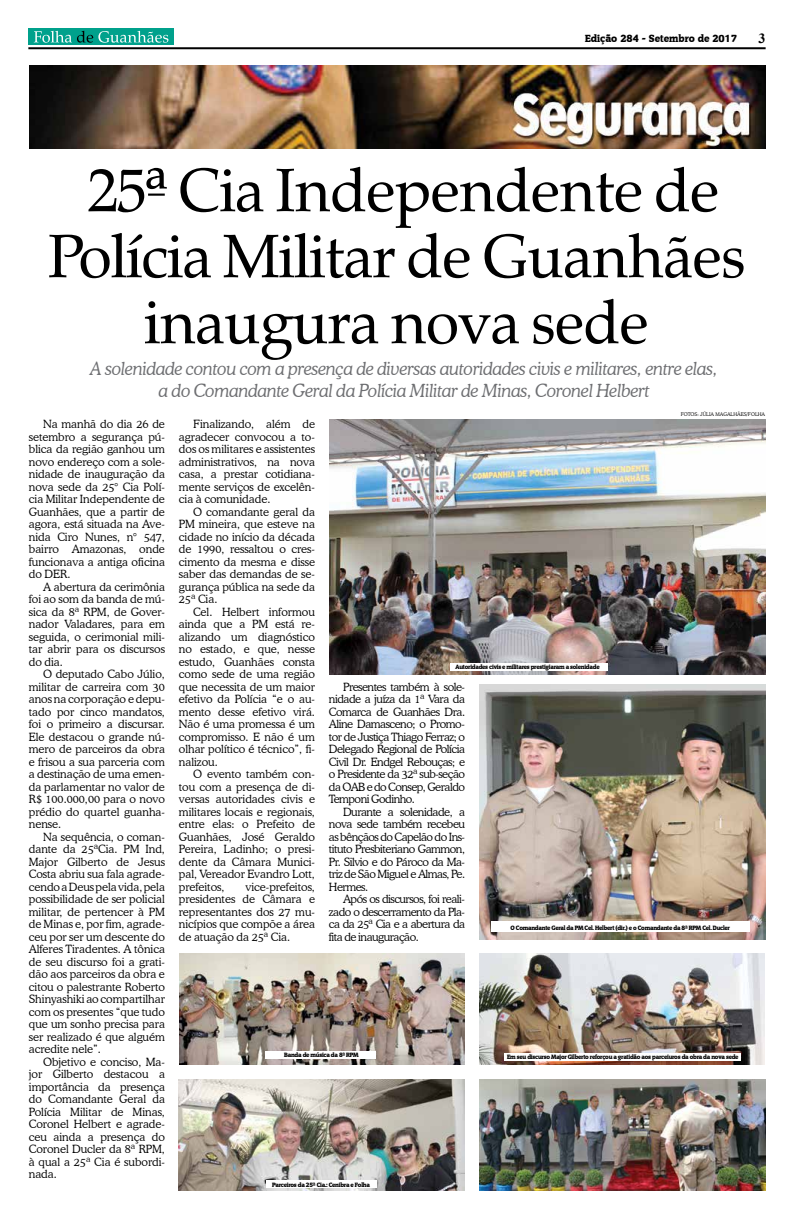
<style>
.page{position:relative;width:794px;height:1219px;background:#fff}
.page>*{position:absolute;margin:0;border:0;box-sizing:border-box;transform-origin:0 0}
.t1{font:61px/66px "Zapf Calligraphic 801 BT";letter-spacing:-.02em;color:#000;text-align:center}
.t2{font:italic 300 18px/21.6px "Cooper BT";letter-spacing:-.02em;color:#6d6e71;text-align:center}
.t3{font:700 14px "Times New Roman";color:#000}
.t4{font:300 11.3px/12.5px "Cooper BT";color:#000;text-align:justify}
.t5{font:10px "Commons";color:#000}
.t6{font:6px "Commons";letter-spacing:-.04em;color:#000}
.t7{font:300 5px "Cooper BT";color:#000}
</style>
<div class="page">
<div style="left:28px;top:28px;width:146px;height:17px;background:#00a18c"></div>
<hr style="left:28px;top:47px;width:737px;height:2px;background:#000">
<svg style="left:34px;top:31px;width:134px;height:12px"></svg>
<img style="left:329px;top:420px;width:436px;height:255px">
<img style="left:479px;top:684px;width:286px;height:256px">
<img style="left:29px;top:65px;width:736px;height:84px">
<img style="left:479px;top:954px;width:285px;height:111px">
<img style="left:179px;top:1080px;width:285px;height:111px">
<img style="left:480px;top:1079px;width:285px;height:111px">
<img style="left:179px;top:954px;width:285px;height:111px">
<div style="left:492px;top:922px;width:258px;height:10px;background:#fff"></div>
<div style="left:265px;top:1051px;width:111px;height:7px;background:#fff"></div>
<div style="left:266px;top:1181px;width:111px;height:7px;background:#fff"></div>
<div style="left:504px;top:1053px;width:236px;height:7px;background:#fff"></div>
<div style="left:450px;top:663px;width:158px;height:7px;background:#fff"></div>
<p class="t5" style="left:585px;top:32px;width:154px">Edição 284 - Setembro de 2017</p>
<p class="t3" style="left:758px;top:29px;width:8px">3</p>
<h1 class="t1" style="left:47px;top:157px;width:699px">25ª Cia Independente de<br>Polícia Militar de Guanhães inaugura nova sede</h1>
<h2 class="t2" style="left:90px;top:358px;width:629px">A solenidade contou com a presença de diversas autoridades civis e militares, entre elas, a do Comandante Geral da Polícia Militar de Minas, Coronel Helbert</h2>
<p class="t4" style="left:29px;top:418px;width:138px;text-indent:14px">Na manhã do dia 26 de setembro a segurança pú&shy;blica da região ganhou um novo endereço com a sole&shy;nidade de inauguração da nova sede da 25° Cia Polí&shy;cia Militar Independente de Guanhães, que a partir de agora, está situada na Ave&shy;nida Ciro Nunes, n° 547, bairro Amazonas, onde funcionava a antiga oficina do DER.</p>
<p class="t4" style="left:29px;top:580px;width:138px;text-indent:14px">A abertura da cerimônia foi ao som da banda de mú&shy;sica da 8ª RPM, de Gover&shy;nador Valadares, para em seguida, o cerimonial mili&shy;tar abrir para os discursos do dia.</p>
<p class="t4" style="left:29px;top:668px;width:138px;text-indent:14px">O deputado Cabo Júlio, militar de carreira com 30 anos na corporação e depu&shy;tado por cinco mandatos, foi o primeiro a discursar.<br>Ele destacou o grande nú&shy;mero de parceiros da obra e frisou a sua parceria com a destinação de uma emen&shy;da parlamentar no valor de R$ 100.000,00 para o novo prédio do quartel guanha&shy;nense.</p>
<p class="t4" style="left:29px;top:830px;width:138px;text-indent:14px">Na sequência, o coman&shy;dante da 25ªCia. PM Ind, Major Gilberto de Jesus Costa abriu sua fala agrade&shy;cendo a Deus pela vida, pela possibilidade de ser policial militar, de pertencer à PM de Minas e, por fim, agrade&shy;ceu por ser um descente do Alferes Tiradentes. A tônica de seu discurso foi a grati&shy;dão aos parceiros da obra e citou o palestrante Roberto Shinyashiki ao compartilhar com os presentes “que tudo que um sonho precisa para ser realizado é que alguém acredite nele”.</p>
<p class="t4" style="left:29px;top:1055px;width:138px;text-indent:14px">Objetivo e conciso, Ma&shy;jor Gilberto destacou a importância da presença do Comandante Geral da Polícia Militar de Minas, Coronel Helbert e agrade&shy;ceu ainda a presença do Coronel Ducler da 8ª RPM, à qual a 25ª Cia é subordi&shy;nada.</p>
<p class="t7" style="left:680px;top:411px;width:86px">FOTOs : JÚLIA MAGALHÃES/FOLHA</p>
<p class="t4" style="left:179px;top:418px;width:138px;text-indent:14px">Finalizando, além de agradecer convocou a to&shy;dos os militares e assistentes administrativos, na nova casa, a prestar cotidiana&shy;mente serviços de excelên&shy;cia à comunidade.</p>
<p class="t4" style="left:179px;top:505px;width:138px;text-indent:14px">O comandante geral da PM mineira, que esteve na cidade no início da década de 1990, ressaltou o cres&shy;cimento da mesma e disse saber das demandas de se&shy;gurança pública na sede da 25ª Cia.</p>
<p class="t4" style="left:179px;top:605px;width:138px;text-indent:14px">Cel. Helbert informou ainda que a PM está re&shy;alizando um diagnóstico no estado, e que, nesse estudo, Guanhães consta como sede de uma região que necessita de um maior efetivo da Polícia “e o au&shy;mento desse efetivo virá.<br>Não é uma promessa é um compromisso. E não é um olhar político é técnico”, fi&shy;nalizou.</p>
<p class="t4" style="left:179px;top:768px;width:138px;text-indent:14px">O evento também con&shy;tou com a presença de di&shy;versas autoridades civis e militares locais e regionais, entre elas: o Prefeito de Guanhães, José Geraldo Pereira, Ladinho; o presi&shy;dente da Câmara Munici&shy;pal, Vereador Evandro Lott, prefeitos,</p>
<p class="t6" style="left:455px;top:663px;width:146px">Autoridades civis e militares prestigiaram a solenidade</p>
<p class="t4" style="left:329px;top:680px;width:138px;text-indent:14px">Presentes também à sole&shy;nidade a juíza da 1ª Vara da Comarca de Guanhães Dra.<br>Aline Damasceno; o Promo&shy;tor de Justiça Thiago Ferraz; o Delegado Regional de Polícia Civil Dr. Endgel Rebouças; e o Presidente da 32ª sub-seção da OAB e do Consep, Geraldo Temponi Godinho.</p>
<p class="t4" style="left:329px;top:805px;width:138px;text-indent:14px">Durante a solenidade, a nova sede também recebeu as bênçãos do Capelão do Ins&shy;tituto Presbiteriano Gammon, Pr. Silvio e do Pároco da Ma&shy;triz de São Miguel e Almas, Pe.<br>Hermes.</p>
<p class="t4" style="left:329px;top:893px;width:138px;text-indent:14px">Após os discursos, foi reali&shy;zado o descerramento da Pla&shy;ca da 25ª Cia e a abertura da fita de inauguração.</p>
<p class="t4" style="left:179px;top:880px;width:138px;text-indent:67px">vice-prefeitos, presidentes de Câmara e representantes dos 27 mu&shy;nicípios que compõe a área de atuação da 25ª Cia.</p>
<p class="t6" style="left:510px;top:924px;width:221px">O Comandante Geral da PM Cel. Helbert (dir.) e o Comandante da 8ª RPM Cel. Ducler</p>
<p class="t6" style="left:284px;top:1051px;width:76px">Banda de música da 8ª RPM</p>
<p class="t6" style="left:507px;top:1053px;width:233px">Em seu discurso Major Gilberto reforçou a gratidão aos parceiuros da obra da nova sede</p>
<p class="t6" style="left:272px;top:1181px;width:99px">Parceiros da 25ª Cia.: Cenibra e Folha</p>
</div>
